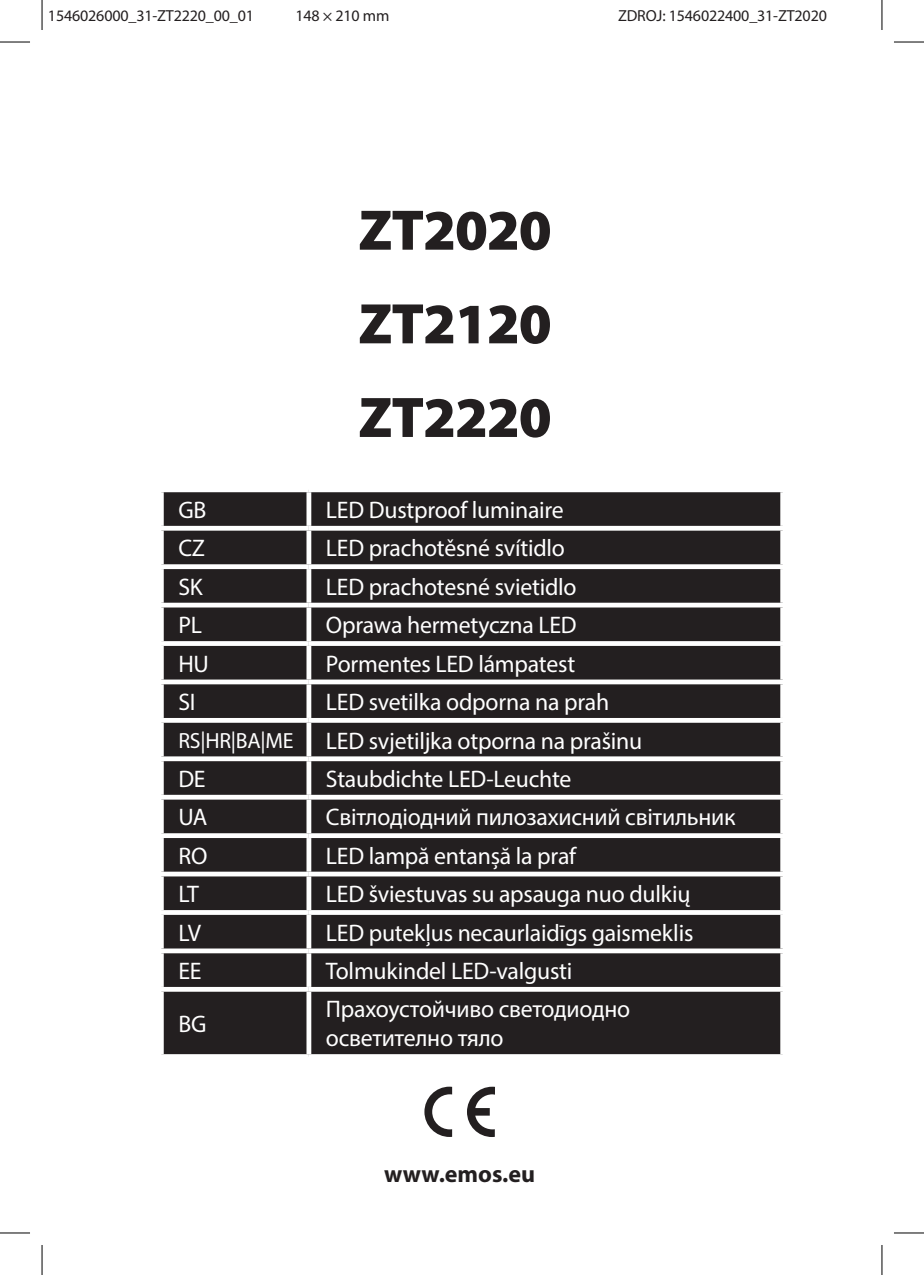
<style>
.page{position:relative;width:924px;height:1275px;background:#fff}
.page>*{position:absolute;margin:0;border:0;box-sizing:border-box;transform-origin:0 0}
.t1{font:900 57.6px/93.6px "Myriad Pro";letter-spacing:-.02em;color:#231f20;text-align:justify}
.t2{font:24px/28.8px "Myriad Pro";letter-spacing:-.01em;color:#fff}
.t3{font:700 24px "Myriad Pro";color:#231f20}
.t4{font:22px "Myriad Pro";letter-spacing:-.01em;color:#fff}
.t5{font:16px "Myriad Pro";letter-spacing:-.01em;color:#231f20}
</style>
<div class="page">
<div style="left:164px;top:492px;width:616px;height:562px;background:#231f20"></div>
<div style="left:306px;top:492px;width:5px;height:34px;background:#fff"></div>
<svg style="left:780px;top:492px;width:3px;height:34px"></svg>
<hr style="left:159px;top:526px;width:150px;height:4px;background:#fff">
<hr style="left:309px;top:526px;width:475px;height:4px;background:#fff">
<div style="left:306px;top:530px;width:5px;height:34px;background:#fff"></div>
<svg style="left:780px;top:530px;width:3px;height:34px"></svg>
<div style="left:159px;top:564px;width:150px;height:5px;background:#fff"></div>
<div style="left:309px;top:564px;width:475px;height:5px;background:#fff"></div>
<div style="left:306px;top:569px;width:5px;height:33px;background:#fff"></div>
<svg style="left:780px;top:569px;width:3px;height:33px"></svg>
<div style="left:159px;top:602px;width:150px;height:5px;background:#fff"></div>
<div style="left:309px;top:602px;width:475px;height:5px;background:#fff"></div>
<div style="left:306px;top:607px;width:5px;height:34px;background:#fff"></div>
<svg style="left:780px;top:607px;width:3px;height:34px"></svg>
<div style="left:159px;top:641px;width:150px;height:5px;background:#fff"></div>
<div style="left:309px;top:641px;width:475px;height:5px;background:#fff"></div>
<div style="left:306px;top:646px;width:5px;height:33px;background:#fff"></div>
<svg style="left:780px;top:646px;width:1px;height:33px"></svg>
<div style="left:159px;top:679px;width:150px;height:5px;background:#fff"></div>
<div style="left:309px;top:679px;width:475px;height:5px;background:#fff"></div>
<div style="left:306px;top:684px;width:5px;height:34px;background:#fff"></div>
<svg style="left:780px;top:684px;width:3px;height:34px"></svg>
<div style="left:159px;top:718px;width:150px;height:5px;background:#fff"></div>
<div style="left:309px;top:718px;width:475px;height:5px;background:#fff"></div>
<div style="left:306px;top:723px;width:5px;height:33px;background:#fff"></div>
<svg style="left:780px;top:723px;width:1px;height:33px"></svg>
<div style="left:159px;top:756px;width:150px;height:5px;background:#fff"></div>
<div style="left:309px;top:756px;width:475px;height:5px;background:#fff"></div>
<div style="left:306px;top:761px;width:5px;height:34px;background:#fff"></div>
<svg style="left:780px;top:761px;width:3px;height:34px"></svg>
<hr style="left:159px;top:795px;width:150px;height:4px;background:#fff">
<hr style="left:309px;top:795px;width:475px;height:4px;background:#fff">
<div style="left:306px;top:799px;width:5px;height:34px;background:#fff"></div>
<svg style="left:780px;top:799px;width:3px;height:34px"></svg>
<div style="left:159px;top:833px;width:150px;height:5px;background:#fff"></div>
<div style="left:309px;top:833px;width:475px;height:5px;background:#fff"></div>
<div style="left:306px;top:838px;width:5px;height:33px;background:#fff"></div>
<svg style="left:780px;top:838px;width:1px;height:33px"></svg>
<div style="left:159px;top:871px;width:150px;height:5px;background:#fff"></div>
<div style="left:309px;top:871px;width:475px;height:5px;background:#fff"></div>
<div style="left:306px;top:876px;width:5px;height:34px;background:#fff"></div>
<svg style="left:780px;top:876px;width:3px;height:34px"></svg>
<div style="left:159px;top:910px;width:150px;height:5px;background:#fff"></div>
<div style="left:309px;top:910px;width:475px;height:5px;background:#fff"></div>
<div style="left:306px;top:915px;width:5px;height:33px;background:#fff"></div>
<svg style="left:780px;top:915px;width:1px;height:33px"></svg>
<div style="left:159px;top:948px;width:150px;height:5px;background:#fff"></div>
<div style="left:309px;top:948px;width:475px;height:5px;background:#fff"></div>
<div style="left:306px;top:953px;width:5px;height:34px;background:#fff"></div>
<svg style="left:780px;top:953px;width:3px;height:34px"></svg>
<hr style="left:159px;top:987px;width:150px;height:4px;background:#fff">
<hr style="left:309px;top:987px;width:475px;height:4px;background:#fff">
<div style="left:306px;top:991px;width:5px;height:63px;background:#fff"></div>
<svg style="left:780px;top:991px;width:3px;height:63px"></svg>
<svg style="left:424px;top:1086px;width:71px;height:51px"></svg>
<hr style="left:0;top:42px;width:30px;height:1px;background:#000">
<hr style="left:893px;top:42px;width:30px;height:1px;background:#000">
<hr style="left:0;top:1232px;width:30px;height:1px;background:#000">
<hr style="left:893px;top:1232px;width:30px;height:1px;background:#000">
<hr style="left:42px;top:0;width:1px;height:30px;background:#000">
<hr style="left:42px;top:1245px;width:1px;height:30px;background:#000">
<hr style="left:881px;top:0;width:1px;height:30px;background:#000">
<hr style="left:881px;top:1245px;width:1px;height:30px;background:#000">
<p class="t5" style="left:48px;top:5px;width:207px">1546026000_31-ZT2220_00_01</p>
<p class="t5" style="left:295px;top:5px;width:95px">148 × 210 mm</p>
<p class="t5" style="left:617px;top:5px;width:210px">ZDROJ: 1546022400_31-ZT2020</p>
<h1 class="t1" style="left:358px;top:181px;width:194px">ZT2020<br>ZT2120<br>ZT2220</h1>
<p class="t2" style="left:178px;top:495px;width:29px">GB</p>
<p class="t2" style="left:326px;top:495px;width:239px">LED Dustproof luminaire</p>
<p class="t2" style="left:178px;top:533px;width:28px">CZ</p>
<p class="t2" style="left:326px;top:533px;width:240px">LED prachotěsné svítidlo</p>
<p class="t2" style="left:178px;top:572px;width:26px">SK</p>
<p class="t2" style="left:326px;top:572px;width:252px">LED prachotesné svietidlo</p>
<p class="t2" style="left:178px;top:610px;width:25px">PL</p>
<p class="t2" style="left:326px;top:610px;width:252px">Oprawa hermetyczna LED</p>
<p class="t2" style="left:178px;top:649px;width:32px">HU</p>
<p class="t2" style="left:326px;top:649px;width:251px">Pormentes LED lámpatest</p>
<p class="t2" style="left:178px;top:687px;width:19px">SI</p>
<p class="t2" style="left:326px;top:687px;width:284px">LED svetilka odporna na prah</p>
<p class="t4" style="left:178px;top:727px;width:117px">RS|HR|BA|ME</p>
<p class="t2" style="left:326px;top:726px;width:318px">LED svjetiljka otporna na prašinu</p>
<p class="t2" style="left:178px;top:764px;width:29px">DE</p>
<p class="t2" style="left:326px;top:764px;width:247px">Staubdichte LED-Leuchte</p>
<p class="t2" style="left:178px;top:802px;width:30px">UA</p>
<p class="t2" style="left:326px;top:802px;width:411px">Світлодіодний пилозахисний світильник</p>
<p class="t2" style="left:178px;top:841px;width:30px">RO</p>
<p class="t2" style="left:326px;top:841px;width:252px">LED lampă entanșă la praf</p>
<p class="t2" style="left:178px;top:879px;width:22px">LT</p>
<p class="t2" style="left:326px;top:879px;width:366px">LED šviestuvas su apsauga nuo dulkių</p>
<p class="t2" style="left:178px;top:918px;width:24px">LV</p>
<p class="t2" style="left:326px;top:918px;width:369px">LED putekļus necaurlaidīgs gaismeklis</p>
<p class="t2" style="left:178px;top:956px;width:25px">EE</p>
<p class="t2" style="left:326px;top:956px;width:248px">Tolmukindel LED-valgusti</p>
<p class="t2" style="left:178px;top:1009px;width:29px">BG</p>
<p class="t2" style="left:326px;top:994px;width:306px">Прахоустойчиво светодиодно осветително тяло</p>
<p class="t3" style="left:384px;top:1158px;width:152px">www.emos.eu</p>
</div>
